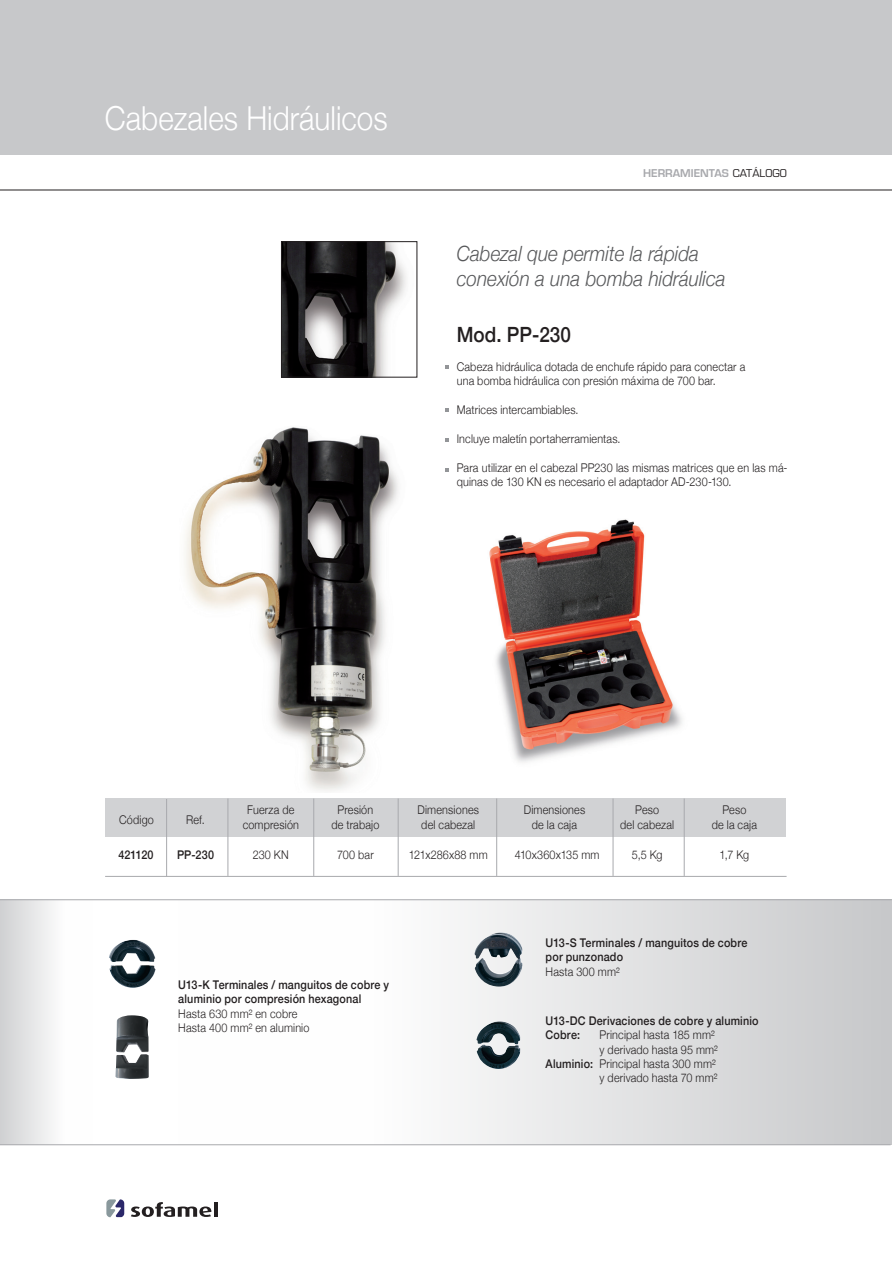
<style>
.page{position:relative;width:892px;height:1262px;background:#fff}
.page>*{position:absolute;margin:0;border:0;box-sizing:border-box;transform-origin:0 0}
.t1{font:300 33px "Helvetica Neue";color:#fff;scale:.9 1}
.t2{font:italic 300 21px/25.2px "Helvetica Neue";color:#57585a;scale:.9 1}
.t3{font:500 21px "Helvetica Neue";color:#231f20;scale:.9 1}
.t4{font:300 12px/14.4px "Helvetica Neue";letter-spacing:.015em;color:#231f20;text-align:center;scale:.9 1}
.t5{font:500 12px/14.4px "Helvetica Neue";letter-spacing:.015em;color:#231f20;scale:.9 1}
.t6{font:600 10.5px "Eurostile";color:#a8a9ad}
.s1{font-weight:400;color:#231f20}
.s2{font-weight:500}
</style>
<div class="page">
<svg style="left:131px;top:1202px;width:81px;height:14px"></svg>
<hr style="left:214px;top:1202px;width:4px;height:14px;background:#231f20">
<svg style="left:106px;top:1199px;width:18px;height:18px"></svg>
<div style="left:0;top:0;width:892px;height:155px;background:#c7c8ca"></div>
<hr style="left:0;top:190px;width:892px;height:1px;background:#231f20">
<img style="left:185px;top:427px;width:214px;height:364px">
<img style="left:489px;top:519px;width:193px;height:244px">
<hr style="left:105px;top:876px;width:681px;height:1px;background:#a8a9ad">
<div style="left:105px;top:798px;width:680px;height:38px;background:#d1d2d4"></div>
<hr style="left:166px;top:799px;width:1px;height:77px;background:#a8a9ad">
<hr style="left:228px;top:798px;width:1px;height:78px;background:#a8a9ad">
<hr style="left:313px;top:798px;width:1px;height:78px;background:#a8a9ad">
<hr style="left:398px;top:798px;width:1px;height:78px;background:#a8a9ad">
<hr style="left:496px;top:798px;width:1px;height:78px;background:#a8a9ad">
<hr style="left:613px;top:798px;width:1px;height:78px;background:#a8a9ad">
<hr style="left:684px;top:798px;width:1px;height:78px;background:#a8a9ad">
<img style="left:283px;top:243px;width:124px;height:132px">
<div style="left:281px;top:241px;width:136px;height:136px;border:1px solid #231f20"></div>
<svg style="left:446px;top:438px;width:3px;height:4px"></svg>
<div style="left:0;top:899px;width:93px;height:245px;background:linear-gradient(to right,#d3d4d6,#fff)"></div>
<div style="left:178px;top:899px;width:714px;height:245px;background:linear-gradient(to right,#fff,#cacbcd)"></div>
<img style="left:109px;top:939px;width:47px;height:48px">
<img style="left:115px;top:1015px;width:34px;height:64px">
<img style="left:474px;top:932px;width:48px;height:55px">
<img style="left:476px;top:1021px;width:44px;height:48px">
<hr style="left:0;top:1144px;width:890px;height:1px;background:#a8a9ad">
<hr style="left:0;top:899px;width:892px;height:1px;background:#a8a9ad">
<h1 class="t1" style="left:105px;top:92px;width:316px">Cabezales Hidráulicos</h1>
<p class="t6" style="left:643px;top:167px;width:145px">HERRAMIENTAS <span class="s1">CATÁLOGO</span></p>
<h2 class="t2" style="left:457px;top:239px;width:300px">Cabezal que permite la rápida conexión a una bomba hidráulica</h2>
<h2 class="t3" style="left:457px;top:317px;width:128px">Mod. PP-230</h2>
<p class="t4" style="left:457px;top:358px;width:322px;text-align:left">Cabeza hidráulica dotada de enchufe rápido para conectar a una bomba hidráulica con presión máxima de 700 bar.</p>
<p class="t4" style="left:457px;top:401px;width:137px">Matrices intercambiables.</p>
<p class="t4" style="left:457px;top:430px;width:184px">Incluye maletín portaherramientas.</p>
<p class="t4" style="left:457px;top:459px;width:369px;text-align:left">Para utilizar en el cabezal PP230 las mismas matrices que en las má&shy;quinas de 130 KN es necesario el adaptador AD-230-130.</p>
<p class="t4" style="left:331px;top:801px;width:55px;line-height:15px">Presión de trabajo</p>
<p class="t4" style="left:417px;top:801px;width:70px;line-height:15px">Dimensiones del cabezal</p>
<p class="t4" style="left:524px;top:801px;width:70px;line-height:15px">Dimensiones de la caja</p>
<p class="t4" style="left:186px;top:812px;width:22px">Ref.</p>
<p class="t4" style="left:243px;top:801px;width:64px;line-height:15px">Fuerza de compresión</p>
<p class="t4" style="left:620px;top:801px;width:61px;line-height:15px">Peso<br>del cabezal</p>
<p class="t4" style="left:712px;top:801px;width:52px;line-height:15px">Peso<br>de la caja</p>
<p class="t4" style="left:119px;top:812px;width:40px">Código</p>
<p class="t5" style="left:119px;top:846px;width:40px">421120</p>
<p class="t5" style="left:177px;top:846px;width:43px">PP-230</p>
<p class="t4" style="left:253px;top:846px;width:41px">230 KN</p>
<p class="t4" style="left:337px;top:846px;width:42px">700 bar</p>
<p class="t4" style="left:409px;top:846px;width:89px">121x286x88 mm</p>
<p class="t4" style="left:515px;top:846px;width:96px">410x360x135 mm</p>
<p class="t4" style="left:632px;top:846px;width:36px">5,5 Kg</p>
<p class="t4" style="left:719px;top:846px;width:35px">1,7 Kg</p>
<p class="t5" style="left:178px;top:976px;width:236px">U13-K Terminales / manguitos de cobre y aluminio por compresión hexagonal</p>
<p class="t4" style="left:178px;top:1005px;width:147px;text-align:left">Hasta 630 mm² en cobre<br>Hasta 400 mm² en aluminio</p>
<p class="t5" style="left:546px;top:934px;width:226px">U13-S Terminales / manguitos de cobre por punzonado</p>
<p class="t4" style="left:546px;top:963px;width:84px">Hasta 300 mm²</p>
<p class="t5" style="left:546px;top:1012px;width:238px">U13-DC Derivaciones de cobre y aluminio<br>Cobre:</p>
<p class="t4" style="left:546px;top:1026px;width:193px;text-align:right">Principal hasta 185 mm²<br>y derivado hasta 95 mm²<br><span class="s2">Aluminio:</span> Principal hasta 300 mm² y derivado hasta 70 mm²</p>
</div>
